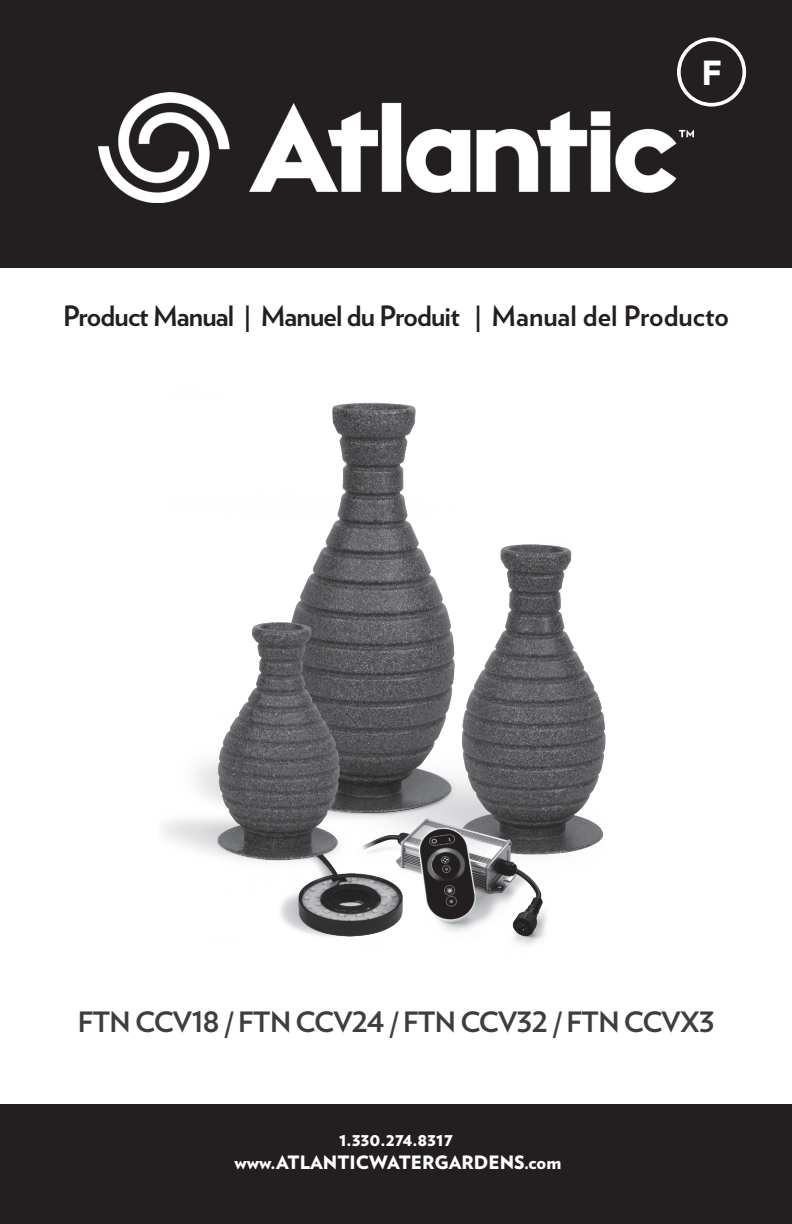
<style>
.page{position:relative;width:792px;height:1224px;background:#fff}
.page>*{position:absolute;margin:0;border:0;box-sizing:border-box;transform-origin:0 0}
.t1{font:900 34.8px "Avenir";color:#fff}
.Paragraph_Style_1{font:700 28px "Verlag";letter-spacing:-.03em;color:#231f20}
.Paragraph_Style_1-2{font:700 28px "Verlag";letter-spacing:-.03em;color:#3e3e3f}
.t2{font:900 18.4px/23px "Verlag";color:#fff;text-align:center}
</style>
<div class="page">
<img style="left:163px;top:402px;width:443px;height:543px">
<div style="left:0;top:0;width:792px;height:268px;background:#231f20"></div>
<div style="left:0;top:1105px;width:792px;height:119px;background:#231f20"></div>
<img style="left:98px;top:92px;width:596px;height:111px">
<div style="left:677px;top:37px;width:69px;height:70px;border:4px solid #fff;border-radius:50%"></div>
<p class="t1" style="left:702px;top:43px;width:22px">F</p>
<p class="Paragraph_Style_1" style="left:63px;top:294px;width:668px">Product Manual | Manuel du Produit | Manual del Producto</p>
<p class="Paragraph_Style_1-2" style="left:78px;top:1000px;width:638px">FTN CCV18 / FTN CCV24 / FTN CCV32 / FTN CCVX3</p>
<p class="t2" style="left:235px;top:1127px;width:328px">1.330.274.8317 www.ATLANTICWATERGARDENS.com</p>
</div>
